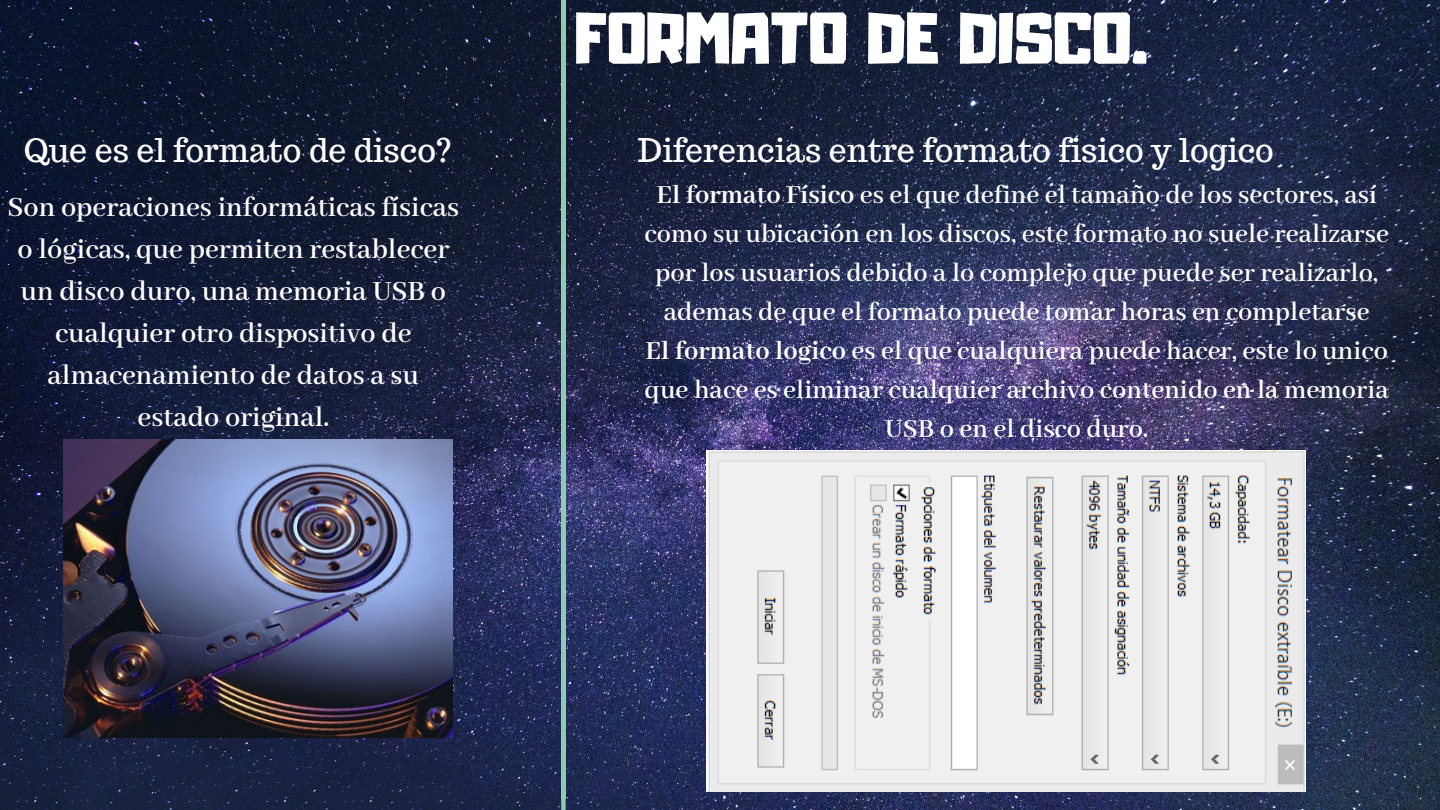
<style>
.page{position:relative;width:1440px;height:810px;background:#fff}
.page>*{position:absolute;margin:0;border:0;box-sizing:border-box;transform-origin:0 0}
.t1{font:64.1px "Adumu";color:#fff}
.t2{font:32.1px "Trocchi";color:#fff}
.t3{font:600 30.2px/42px "Abhaya Libre";color:#fff;text-align:center}
.t4{font:600 28.3px/39px "Abhaya Libre";color:#fff;text-align:center}
.s1{font-weight:700}
</style>
<div class="page">
<img style="left:0;top:0;width:1440px;height:810px">
<img style="left:63px;top:440px;width:389px;height:297px">
<img style="left:706px;top:451px;width:600px;height:341px">
<div style="left:561px;top:0;width:5px;height:799px;background:#8ccdb0"></div>
<svg style="left:546px;top:797px;width:35px;height:13px"></svg>
<p class="t2" style="left:24px;top:129px;width:430px">Que es el formato de disco?</p>
<p class="t3" style="left:7px;top:187px;width:453px">Son operaciones informáticas físicas o lógicas, que permiten restablecer un disco duro, una memoria USB o cualquier otro dispositivo de almacenamiento de datos a su estado original.</p>
<h1 class="t1" style="left:575px;top:-16px;width:575px">FORMATO DE DISCO.</h1>
<p class="t2" style="left:638px;top:129px;width:638px">Diferencias entre formato fisico y logico</p>
<p class="t4" style="left:645px;top:177px;width:746px"><span class="s1">El formato Físico</span> es el que define el tamaño de los sectores, así como su ubicación en los discos, este formato no suele realizarse por los usuarios debido a lo complejo que puede ser realizarlo, ademas de que el formato puede tomar horas en completarse<br><span class="s1">El formato logico</span> es el que cualquiera puede hacer, este lo unico que hace es eliminar cualquier archivo contenido en la memoria USB o en el disco duro.</p>
</div>
